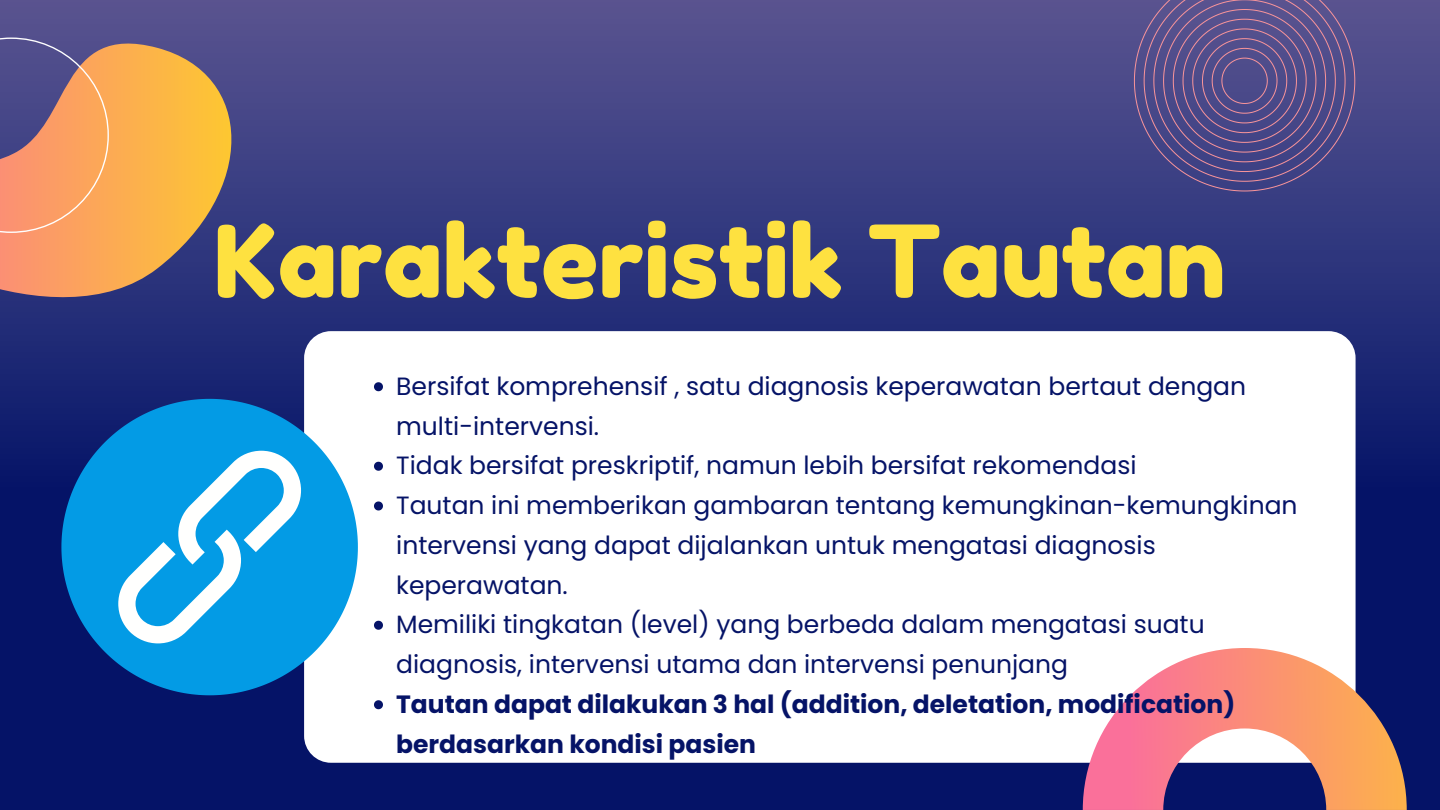
<style>
.page{position:relative;width:1440px;height:810px;background:#051367}
.page>*{position:absolute;margin:0;border:0;box-sizing:border-box;transform-origin:0 0}
.t1{font:100px "Fredoka One";color:#fee140}
.t2{font:25px/39.8px "Poppins";color:#051367}
.t3{font:700 25px/39.8px "Poppins";color:#051367}
</style>
<div class="page">
<div style="left:0;top:0;width:1440px;height:487px;background:linear-gradient(to bottom,#5a5691,#061769)"></div>
<div style="left:304px;top:331px;width:1052px;height:432px;background:#fff;border-radius:27px"></div>
<svg style="left:1083px;top:648px;width:324px;height:162px"></svg>
<svg style="left:0;top:22px;width:257px;height:315px"></svg>
<svg style="left:1134px;top:0;width:221px;height:191px"></svg>
<svg style="left:0;top:38px;width:109px;height:195px"></svg>
<svg style="left:0;top:337px;width:381px;height:420px"></svg>
<svg style="left:118px;top:451px;width:183px;height:192px"></svg>
<svg style="left:374px;top:382px;width:9px;height:9px"></svg>
<svg style="left:374px;top:462px;width:9px;height:9px"></svg>
<svg style="left:374px;top:501px;width:9px;height:9px"></svg>
<svg style="left:374px;top:621px;width:9px;height:9px"></svg>
<svg style="left:374px;top:700px;width:9px;height:9px"></svg>
<p class="t1" style="left:214px;top:200px;width:1014px">Karakteristik Tautan</p>
<p class="t2" style="left:396px;top:366px;width:851px">Bersifat komprehensif , satu diagnosis keperawatan bertaut dengan multi-intervensi.</p>
<p class="t2" style="left:396px;top:446px;width:742px">Tidak bersifat preskriptif, namun lebih bersifat rekomendasi</p>
<p class="t2" style="left:396px;top:486px;width:903px">Tautan ini memberikan gambaran tentang kemungkinan-kemungkinan intervensi yang dapat dijalankan untuk mengatasi diagnosis keperawatan.</p>
<h1 class="t2" style="left:396px;top:605px;width:810px">Memiliki tingkatan (level) yang berbeda dalam mengatasi suatu diagnosis, intervensi utama dan intervensi penunjang</h1>
<p class="t3" style="left:396px;top:684px;width:841px">Tautan dapat dilakukan 3 hal (addition, deletation, modification) berdasarkan kondisi pasien</p>
</div>
